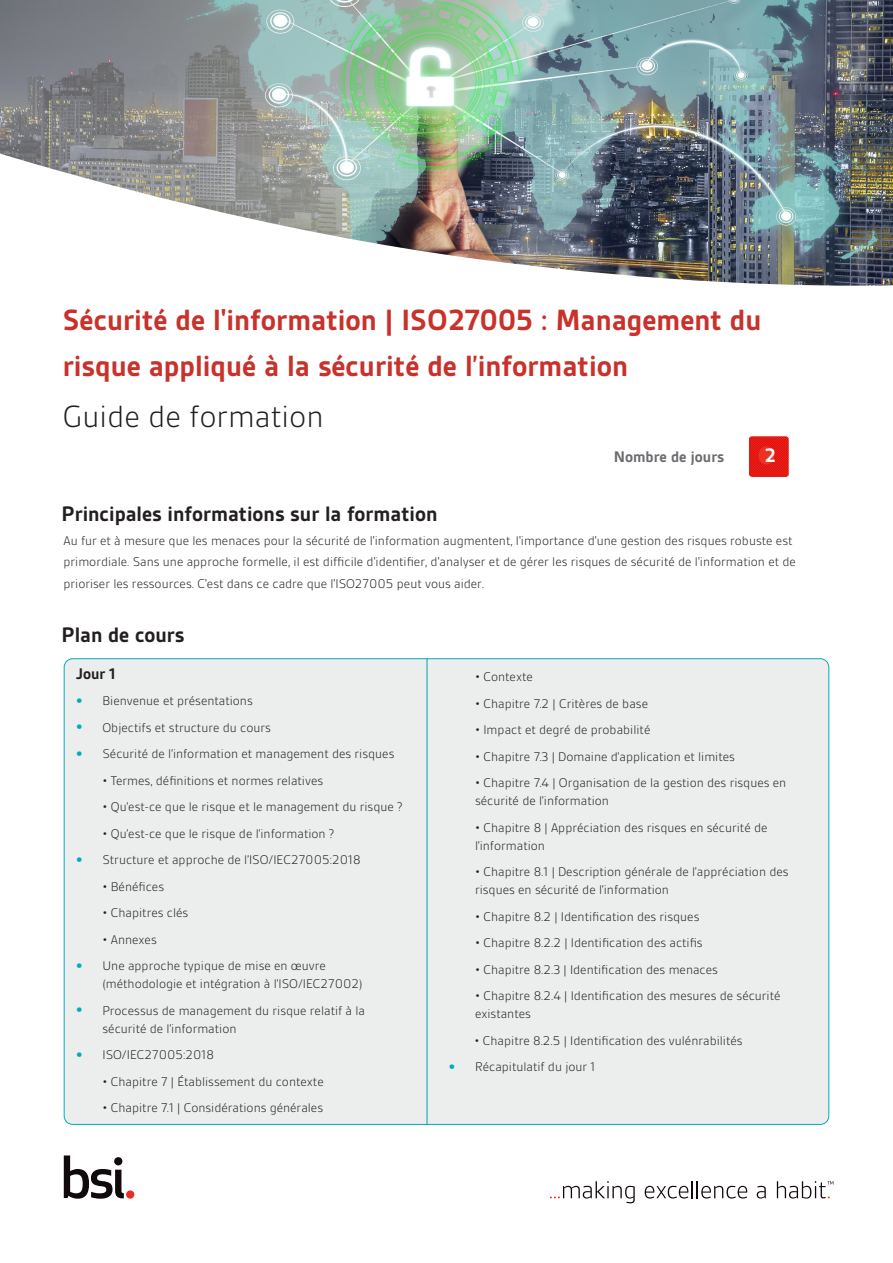
<style>
.page{position:relative;width:893px;height:1263px;background:#fff}
.page>*{position:absolute;margin:0;border:0;box-sizing:border-box;transform-origin:0 0}
.BSI_body_copy{font:300 33px "BSI Gesta";color:#231f20}
.BSI_body_copy-2{font:700 31.5px/46.5px "BSI Gesta";color:#c9312b}
.BSI_body_copy-3{font:700 22.5px "BSI Gesta";color:#231f20}
.BSI_body_copy-4{font:700 21px "BSI Gesta";color:#fff}
.BSI_body_copy-5{font:700 16.5px "BSI Gesta";color:#6c6d70}
.Bullet_list{font:700 16.5px "BSI Gesta";color:#231f20}
.Bullet_list-2{font:300 13.5px/18px "BSI Gesta";color:#231f20}
.BSI_body_copy-6{font:300 13.5px/18px "BSI Gesta";color:#231f20}
.s1{font-weight:700;font-size:19.5px;color:#00acbc}
</style>
<div class="page">
<svg style="left:550px;top:1181px;width:85px;height:22px"></svg>
<svg style="left:645px;top:1181px;width:102px;height:17px"></svg>
<svg style="left:757px;top:1186px;width:9px;height:12px"></svg>
<svg style="left:777px;top:1181px;width:56px;height:17px"></svg>
<img style="left:0;top:0;width:893px;height:286px">
<div style="left:64px;top:659px;width:765px;height:465px;background:#eceeed;border-radius:9px"></div>
<svg style="left:64px;top:1155px;width:60px;height:44px"></svg>
<div style="left:126px;top:1190px;width:8px;height:9px;background:#ee2e22;border-radius:50%"></div>
<img style="left:750px;top:436px;width:39px;height:41px">
<div style="left:759px;top:446px;width:15px;height:18px;background:#ef3026;border-radius:8px"></div>
<hr style="left:427px;top:658px;width:1px;height:466px;background:#00a3ad">
<p class="BSI_body_copy-2" style="left:63px;top:296px;width:700px">Sécurité de l'information | ISO27005 : Management du risque appliqué à la sécurité de l’information</p>
<p class="BSI_body_copy" style="left:63px;top:400px;width:262px">Guide de formation</p>
<p class="BSI_body_copy-3" style="left:62px;top:502px;width:377px">Principales informations sur la formation</p>
<p class="BSI_body_copy-5" style="left:614px;top:448px;width:112px">Nombre de jours</p>
<p class="BSI_body_copy-4" style="left:764px;top:445px;width:13px">2</p>
<p class="BSI_body_copy-6" style="left:63px;top:530px;width:734px;line-height:21.6px">Au fur et à mesure que les menaces pour la sécurité de l'information augmentent, l'importance d'une gestion des risques robuste est primordiale. Sans une approche formelle, il est difficile d'identifier, d'analyser et de gérer les risques de sécurité de l'information et de prioriser les ressources. C'est dans ce cadre que l'ISO27005 peut vous aider.</p>
<p class="BSI_body_copy-3" style="left:62px;top:623px;width:124px">Plan de cours</p>
<p class="Bullet_list" style="left:75px;top:665px;width:42px">Jour 1</p>
<p class="BSI_body_copy-6" style="left:75px;top:692px;width:179px"><span class="s1">•</span> Bienvenue et présentations</p>
<p class="BSI_body_copy-6" style="left:75px;top:718px;width:197px"><span class="s1">•</span> Objectifs et structure du cours</p>
<p class="BSI_body_copy-6" style="left:75px;top:745px;width:320px"><span class="s1">•</span> Sécurité de l’information et management des risques</p>
<p class="Bullet_list-2" style="left:102px;top:771px;width:222px">• Termes, définitions et normes relatives</p>
<p class="Bullet_list-2" style="left:102px;top:798px;width:302px">• Qu’est-ce que le risque et le management du risque ?</p>
<p class="Bullet_list-2" style="left:102px;top:824px;width:233px">• Qu’est-ce que le risque de l’information ?</p>
<p class="BSI_body_copy-6" style="left:75px;top:851px;width:287px"><span class="s1">•</span> Structure et approche de l’ISO/IEC27005:2018</p>
<p class="Bullet_list-2" style="left:102px;top:877px;width:63px">• Bénéfices</p>
<p class="Bullet_list-2" style="left:102px;top:904px;width:87px">• Chapitres clés</p>
<p class="Bullet_list-2" style="left:102px;top:930px;width:56px">• Annexes</p>
<p class="BSI_body_copy-6" style="left:102px;top:957px;width:262px;text-indent:-27px"><span class="s1">•</span> Une approche typique de mise en œuvre (méthodologie et intégration à l’ISO/IEC27002)</p>
<p class="BSI_body_copy-6" style="left:102px;top:1001px;width:264px;text-indent:-27px"><span class="s1">•</span> Processus de management du risque relatif à la sécurité de l’information</p>
<p class="BSI_body_copy-6" style="left:75px;top:1046px;width:140px"><span class="s1">•</span> ISO/IEC27005:2018</p>
<p class="Bullet_list-2" style="left:102px;top:1073px;width:223px">• Chapitre 7 | Établissement du contexte</p>
<p class="Bullet_list-2" style="left:102px;top:1099px;width:222px">• Chapitre 7.1 | Considérations générales</p>
<p class="Bullet_list-2" style="left:475px;top:668px;width:59px">• Contexte</p>
<p class="Bullet_list-2" style="left:475px;top:694px;width:175px">• Chapitre 7.2 | Critères de base</p>
<p class="Bullet_list-2" style="left:475px;top:721px;width:177px">• Impact et degré de probabilité</p>
<p class="Bullet_list-2" style="left:475px;top:747px;width:261px">• Chapitre 7.3 | Domaine d’application et limites</p>
<p class="Bullet_list-2" style="left:475px;top:774px;width:313px">• Chapitre 7.4 | Organisation de la gestion des risques en sécurité de l’information</p>
<p class="Bullet_list-2" style="left:475px;top:818px;width:294px">• Chapitre 8 | Appréciation des risques en sécurité de l’information</p>
<p class="Bullet_list-2" style="left:475px;top:863px;width:315px">• Chapitre 8.1 | Description générale de l’appréciation des risques en sécurité de l’information</p>
<p class="Bullet_list-2" style="left:475px;top:907px;width:226px">• Chapitre 8.2 | Identification des risques</p>
<p class="Bullet_list-2" style="left:475px;top:934px;width:229px">• Chapitre 8.2.2 | Identification des actifis</p>
<p class="Bullet_list-2" style="left:475px;top:960px;width:244px">• Chapitre 8.2.3 | Identification des menaces</p>
<p class="Bullet_list-2" style="left:475px;top:987px;width:307px">• Chapitre 8.2.4 | Identification des mesures de sécurité existantes</p>
<p class="Bullet_list-2" style="left:474px;top:1031px;width:270px">• Chapitre 8.2.5 | Identification des vulénrabilités</p>
<p class="BSI_body_copy-6" style="left:448px;top:1058px;width:149px"><span class="s1">•</span> Récapitulatif du jour 1</p>
</div>
